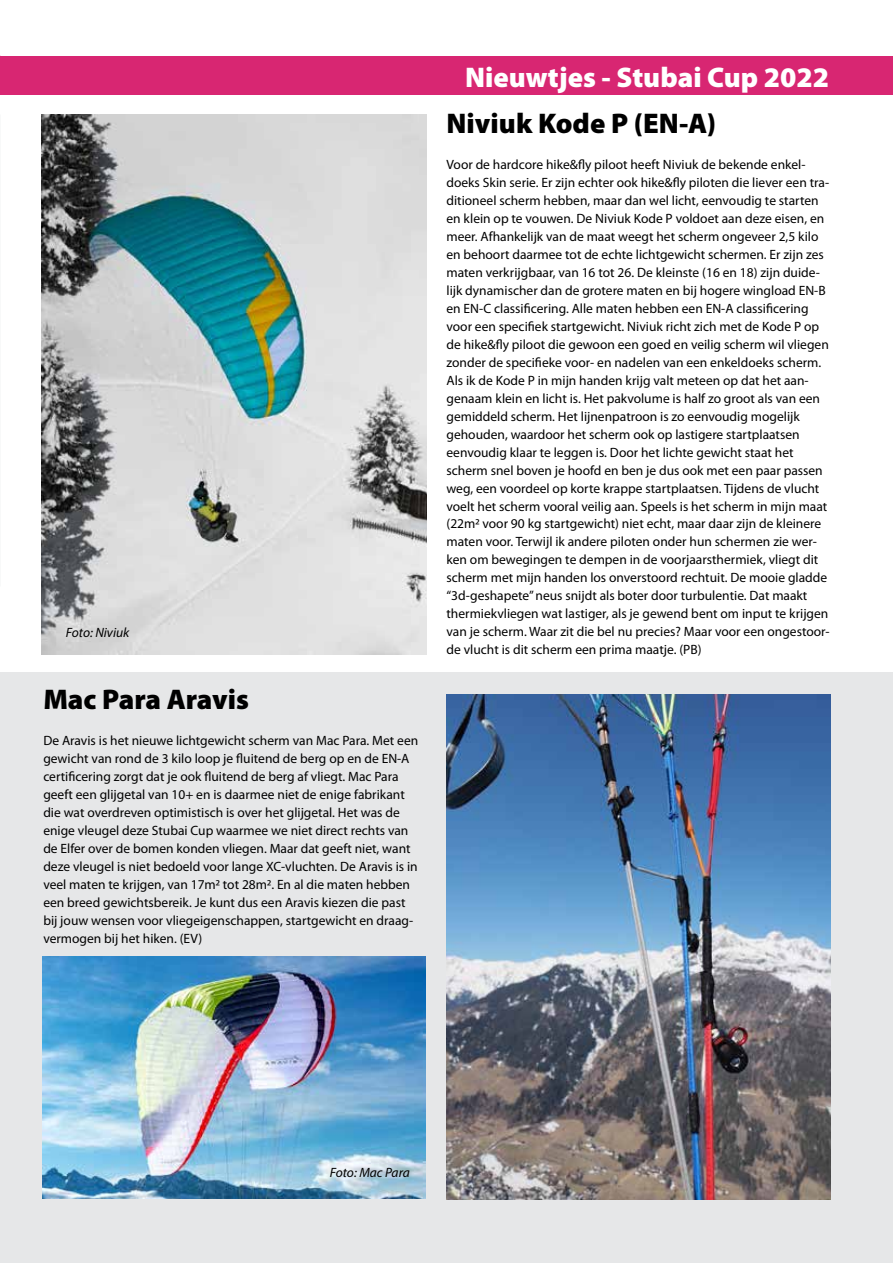
<style>
.page{position:relative;width:893px;height:1263px;background:#fff}
.page>*{position:absolute;margin:0;border:0;box-sizing:border-box;transform-origin:0 0}
.t1{font:900 28.5px "Myriad Pro";color:#000}
.t2{font:900 28.5px "Myriad Pro";color:#fff}
.t3{font:13.5px/18px "Myriad Pro";color:#000}
.t4{font:italic 13.5px "Myriad Pro";color:#000}
</style>
<div class="page">
<div style="left:0;top:673px;width:893px;height:590px;background:#e6e7e8"></div>
<div style="left:0;top:56px;width:893px;height:38px;background:#d82672"></div>
<img style="left:447px;top:694px;width:384px;height:505px">
<img style="left:43px;top:956px;width:382px;height:242px">
<img style="left:42px;top:115px;width:384px;height:540px">
<p class="t4" style="left:66px;top:624px;width:65px">Foto: Niviuk</p>
<h1 class="t1" style="left:43px;top:683px;width:207px">Mac Para Aravis</h1>
<p class="t3" style="left:43px;top:731px;width:376px">De Aravis is het nieuwe lichtgewicht scherm van Mac Para. Met een gewicht van rond de 3 kilo loop je fluitend de berg op en de EN-A certificering zorgt dat je ook fluitend de berg af vliegt. Mac Para geeft een glijgetal van 10+ en is daarmee niet de enige fabrikant die wat overdreven optimistisch is over het glijgetal. Het was de enige vleugel deze Stubai Cup waarmee we niet direct rechts van de Elfer over de bomen konden vliegen. Maar dat geeft niet, want deze vleugel is niet bedoeld voor lange XC-vluchten. De Aravis is in veel maten te krijgen, van 17m2 tot 28m2. En al die maten hebben een breed gewichtsbereik. Je kunt dus een Aravis kiezen die past bij jouw wensen voor vliegeigenschappen, startgewicht en draag&shy;vermogen bij het hiken. (EV)</p>
<h1 class="t2" style="left:465px;top:61px;width:366px">Nieuwtjes - Stubai Cup 2022</h1>
<h1 class="t1" style="left:446px;top:107px;width:271px">Niviuk Kode P (EN-A)</h1>
<p class="t3" style="left:446px;top:155px;width:385px">Voor de hardcore hike&amp;fly piloot heeft Niviuk de bekende enkel&shy;doeks Skin serie. Er zijn echter ook hike&amp;fly piloten die liever een tra&shy;ditioneel scherm hebben, maar dan wel licht, eenvoudig te starten en klein op te vouwen. De Niviuk Kode P voldoet aan deze eisen, en meer. Afhankelijk van de maat weegt het scherm ongeveer 2,5 kilo en behoort daarmee tot de echte lichtgewicht schermen. Er zijn zes maten verkrijgbaar, van 16 tot 26. De kleinste (16 en 18) zijn duide&shy;lijk dynamischer dan de grotere maten en bij hogere wingload EN-B en EN-C classificering. Alle maten hebben een EN-A classificering voor een specifiek startgewicht. Niviuk richt zich met de Kode P op de hike&amp;fly piloot die gewoon een goed en veilig scherm wil vliegen zonder de specifieke voor- en nadelen van een enkeldoeks scherm.<br>Als ik de Kode P in mijn handen krijg valt meteen op dat het aan&shy;genaam klein en licht is. Het pakvolume is half zo groot als van een gemiddeld scherm. Het lijnenpatroon is zo eenvoudig mogelijk gehouden, waardoor het scherm ook op lastigere startplaatsen eenvoudig klaar te leggen is. Door het lichte gewicht staat het scherm snel boven je hoofd en ben je dus ook met een paar passen weg, een voordeel op korte krappe startplaatsen. Tijdens de vlucht voelt het scherm vooral veilig aan. Speels is het scherm in mijn maat (22m2 voor 90 kg startgewicht) niet echt, maar daar zijn de kleinere maten voor. Terwijl ik andere piloten onder hun schermen zie wer&shy;ken om bewegingen te dempen in de voorjaarsthermiek, vliegt dit scherm met mijn handen los onverstoord rechtuit. De mooie gladde “3d-geshapete” neus snijdt als boter door turbulentie. Dat maakt thermiekvliegen wat lastiger, als je gewend bent om input te krijgen van je scherm. Waar zit die bel nu precies? Maar voor een ongestoor&shy;de vlucht is dit scherm een prima maatje. (PB)</p>
<p class="t4" style="left:330px;top:1164px;width:81px">Foto: Mac Para</p>
</div>
